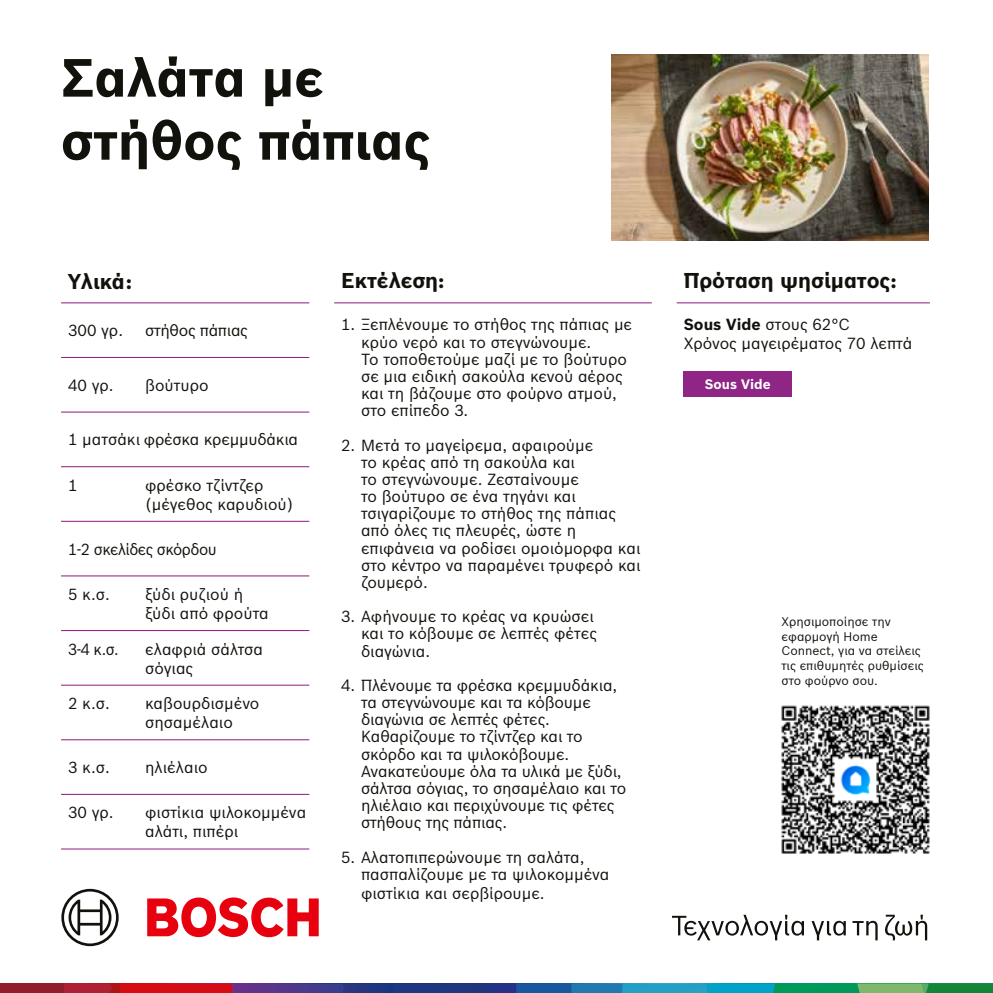
<style>
.page{position:relative;width:993px;height:993px;background:#fff}
.page>*{position:absolute;margin:0;border:0;box-sizing:border-box;transform-origin:0 0}
.t1{font:700 52.5px/63px "Bosch Sans";color:#12120d}
.t2{font:700 21px "Bosch Sans";color:#12120d}
.t3{font:15.75px/17.2px "Bosch Sans";color:#12120d}
.t4{font:15.75px "Bosch Sans";letter-spacing:-.03em;color:#12120d}
.t5{font:15.75px "Bosch Sans";letter-spacing:-.02em;color:#12120d}
.t6{font:15.75px "Bosch Sans";color:#12120d;scale:.96 1}
.t7{font:700 13.47px "Bosch Sans";color:#fff}
.t8{font:12.25px/14.7px "Bosch Sans";color:#12120d}
.s1{font-weight:700}
</style>
<div class="page">
<img style="left:611px;top:55px;width:317px;height:186px">
<div style="left:0;top:983px;width:64px;height:9px;background:#911e2d"></div>
<svg style="left:64px;top:983px;width:928px;height:9px"></svg>
<svg style="left:147px;top:897px;width:171px;height:39px"></svg>
<svg style="left:61px;top:888px;width:58px;height:57px"></svg>
<hr style="left:61px;top:302px;width:248px;height:1px;background:#8f2585">
<hr style="left:61px;top:357px;width:248px;height:1px;background:#8f2585">
<hr style="left:61px;top:411px;width:248px;height:1px;background:#8f2585">
<hr style="left:61px;top:466px;width:248px;height:1px;background:#8f2585">
<hr style="left:61px;top:520px;width:248px;height:1px;background:#8f2585">
<hr style="left:61px;top:575px;width:248px;height:1px;background:#8f2585">
<hr style="left:61px;top:629px;width:248px;height:2px;background:#8f2585">
<hr style="left:334px;top:302px;width:317px;height:1px;background:#8f2585">
<hr style="left:676px;top:302px;width:253px;height:1px;background:#8f2585">
<hr style="left:61px;top:684px;width:248px;height:1px;background:#8f2585">
<hr style="left:61px;top:739px;width:248px;height:1px;background:#8f2585">
<hr style="left:61px;top:793px;width:248px;height:1px;background:#8f2585">
<hr style="left:61px;top:848px;width:248px;height:1px;background:#8f2585">
<div style="left:683px;top:371px;width:108px;height:25px;background:#8f2585"></div>
<img style="left:781px;top:705px;width:148px;height:148px">
<svg style="left:672px;top:914px;width:131px;height:26px"></svg>
<svg style="left:811px;top:920px;width:34px;height:20px"></svg>
<svg style="left:852px;top:920px;width:25px;height:20px"></svg>
<svg style="left:885px;top:914px;width:41px;height:26px"></svg>
<h1 class="t1" style="left:61px;top:43px;width:371px">Σαλάτα με στήθος πάπιας</h1>
<h2 class="t2" style="left:68px;top:265px;width:66px">Υλικά:</h2>
<h2 class="t2" style="left:341px;top:265px;width:105px">Εκτέλεση:</h2>
<h2 class="t2" style="left:683px;top:265px;width:214px">Πρόταση ψησίματος:</h2>
<p class="t3" style="left:68px;top:320px;width:56px">300 γρ.</p>
<p class="t5" style="left:145px;top:318px;width:104px">στήθος πάπιας</p>
<p class="t3" style="left:361px;top:315px;width:272px;text-indent:-20px">1. Ξεπλένουμε το στήθος της πάπιας με κρύο νερό και το στεγνώνουμε.<br>Το τοποθετούμε μαζί με το βούτυρο σε μια ειδική σακούλα κενού αέρος και τη βάζουμε στο φούρνο ατμού, στο επίπεδο 3.</p>
<p class="t3" style="left:361px;top:435px;width:281px;text-indent:-20px">2. Μετά το μαγείρεμα, αφαιρούμε<br>το κρέας από τη σακούλα και<br>το στεγνώνουμε. Ζεσταίνουμε<br>το βούτυρο σε ένα τηγάνι και τσιγαρίζουμε το στήθος της πάπιας από όλες τις πλευρές, ώστε η επιφάνεια να ροδίσει ομοιόμορφα και στο κέντρο να παραμένει τρυφερό και ζουμερό.</p>
<p class="t3" style="left:361px;top:606px;width:237px;text-indent:-20px">3. Αφήνουμε το κρέας να κρυώσει και το κόβουμε σε λεπτές φέτες διαγώνια.</p>
<p class="t3" style="left:361px;top:675px;width:267px;text-indent:-20px">4. Πλένουμε τα φρέσκα κρεμμυδάκια, τα στεγνώνουμε και τα κόβουμε διαγώνια σε λεπτές φέτες.<br>Καθαρίζουμε το τζίντζερ και το σκόρδο και τα ψιλοκόβουμε.<br>Ανακατεύουμε όλα τα υλικά με ξύδι, σάλτσα σόγιας, το σησαμέλαιο και το ηλιέλαιο και περιχύνουμε τις φέτες στήθους της πάπιας.</p>
<p class="t3" style="left:361px;top:846px;width:250px;text-indent:-20px">5. Αλατοπιπερώνουμε τη σαλάτα, πασπαλίζουμε με τα ψιλοκομμένα</p>
<p class="t3" style="left:361px;top:882px;width:185px">φιστίκια και σερβίρουμε.</p>
<p class="t3" style="left:683px;top:314px;width:230px;line-height:18.9px"><span class="s1">Sous Vide</span> στους 62°C<br>Χρόνος μαγειρέματος 70 λεπτά</p>
<p class="t3" style="left:68px;top:375px;width:47px">40 γρ.</p>
<p class="t3" style="left:145px;top:375px;width:65px">βούτυρο</p>
<p class="t7" style="left:704px;top:374px;width:67px">Sous Vide</p>
<p class="t3" style="left:68px;top:430px;width:231px">1 ματσάκι φρέσκα κρεμμυδάκια</p>
<p class="t3" style="left:68px;top:475px;width:11px">1</p>
<p class="t3" style="left:145px;top:474px;width:150px;line-height:18.9px">φρέσκο τζίντζερ (μέγεθος καρυδιού)</p>
<p class="t4" style="left:68px;top:537px;width:150px">1-2 σκελίδες σκόρδου</p>
<p class="t3" style="left:68px;top:584px;width:43px">5 κ.σ.</p>
<p class="t3" style="left:145px;top:583px;width:125px;line-height:18.9px">ξύδι ρυζιού ή ξύδι από φρούτα</p>
<p class="t6" style="left:68px;top:637px;width:54px">3-4 κ.σ.</p>
<p class="t3" style="left:145px;top:638px;width:119px;line-height:18.9px">ελαφριά σάλτσα σόγιας</p>
<p class="t3" style="left:68px;top:693px;width:43px">2 κ.σ.</p>
<p class="t3" style="left:145px;top:692px;width:116px;line-height:18.9px">καβουρδισμένο σησαμέλαιο</p>
<p class="t3" style="left:68px;top:757px;width:43px">3 κ.σ.</p>
<p class="t3" style="left:145px;top:757px;width:64px">ηλιέλαιο</p>
<p class="t3" style="left:68px;top:802px;width:47px">30 γρ.</p>
<p class="t3" style="left:145px;top:801px;width:162px;line-height:18.9px">φιστίκια ψιλοκομμένα αλάτι, πιπέρι</p>
<p class="t8" style="left:781px;top:613px;width:144px">Χρησιμοποίησε την εφαρμογή Home<br>Connect, για να στείλεις τις επιθυμητές ρυθμίσεις στο φούρνο σου.</p>
</div>
